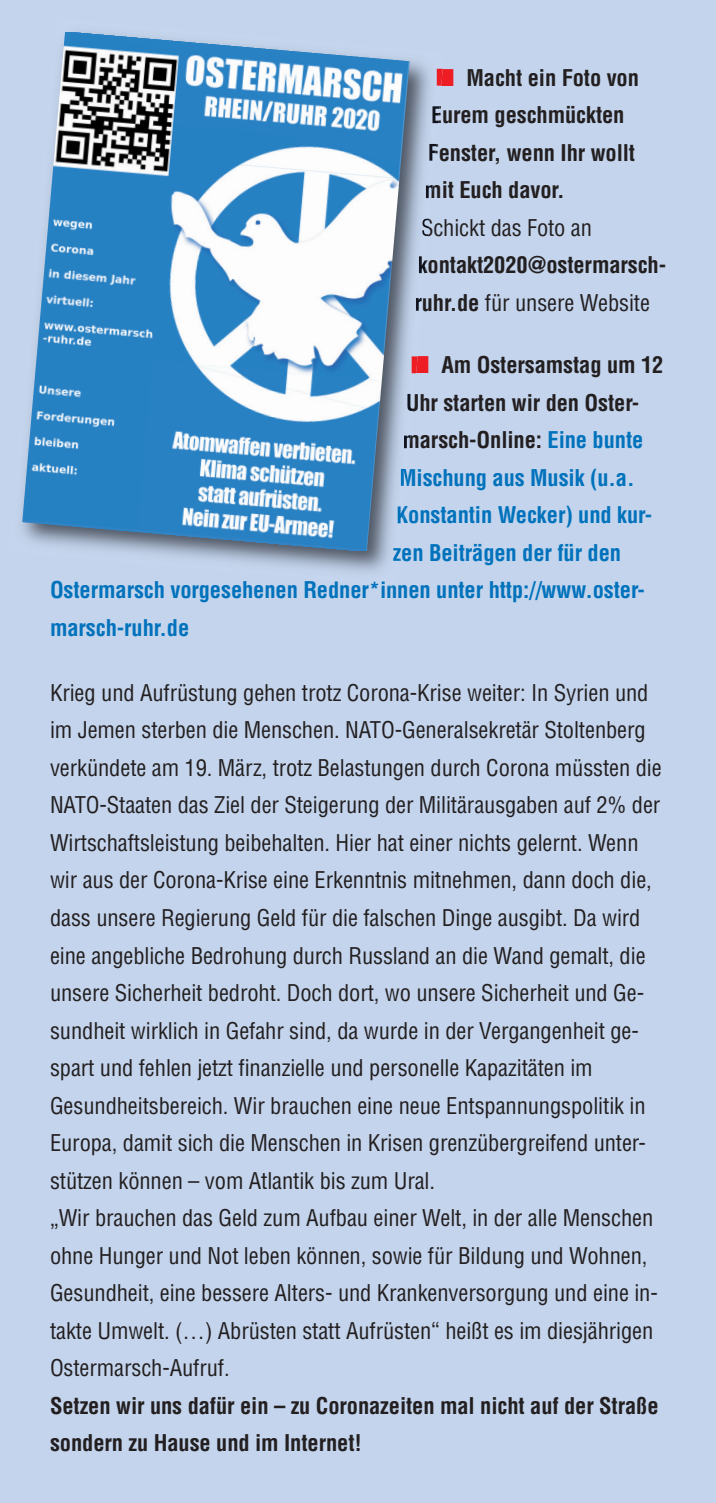
<style>
.page{position:relative;width:716px;height:1503px;background:#fff}
.page>*{position:absolute;margin:0;border:0;box-sizing:border-box;transform-origin:0 0}
.t1{font:condensed 22.5px/37.5px "Helvetica LT";letter-spacing:-.005em;color:#231f20}
.t2{font:700 condensed 22.5px/37.5px "Helvetica LT";letter-spacing:-.005em;color:#231f20}
.t3{font:700 condensed 22.5px "Helvetica LT";letter-spacing:-.005em;color:#0072bc}
.s1{font-family:"The Sans Black Expert";font-weight:400;font-stretch:normal;font-size:25px;color:#ee1d23}
.s2{font-weight:400}
.s3{color:#0072bc}
</style>
<div class="page">
<div style="left:0;top:0;width:716px;height:1502px;background:#c3d4ec"></div>
<img style="left:134px;top:61px;width:309px;height:526px">
<img style="left:437px;top:69px;width:6px;height:17px">
<img style="left:432px;top:106px;width:7px;height:18px">
<img style="left:429px;top:144px;width:7px;height:18px">
<img style="left:426px;top:184px;width:7px;height:15px">
<img style="left:422px;top:218px;width:8px;height:18px">
<img style="left:419px;top:256px;width:7px;height:18px">
<img style="left:416px;top:296px;width:7px;height:15px">
<img style="left:412px;top:356px;width:6px;height:17px">
<img style="left:409px;top:394px;width:5px;height:17px">
<img style="left:409px;top:434px;width:2px;height:15px">
<img style="left:393px;top:551px;width:8px;height:11px">
<img style="left:22px;top:32px;width:387px;height:519px">
<p class="t2" style="left:424px;top:59px;width:216px;text-indent:10px"><span class="s1">ó</span> Macht ein Foto von<br>Eurem geschmückten<br>Fenster, wenn Ihr wollt mit Euch davor.</p>
<p class="t1" style="left:421px;top:209px;width:172px">Schickt das Foto an</p>
<p class="t2" style="left:414px;top:247px;width:253px">kontakt2020@ostermarsch&shy;ruhr.de <span class="s2">für unsere Website</span></p>
<p class="t2" style="left:409px;top:347px;width:256px"><span class="s1">ó</span> Am Ostersamstag um 12</p>
<p class="t2" style="left:406px;top:384px;width:235px">Uhr starten wir den Oster-</p>
<p class="t2" style="left:402px;top:422px;width:242px">marsch-Online: <span class="s3">Eine bunte</span></p>
<p class="t3" style="left:399px;top:465px;width:237px">Mischung aus Musik (u.a.</p>
<p class="t3" style="left:396px;top:502px;width:258px">Konstantin Wecker) und kur-</p>
<p class="t3" style="left:393px;top:540px;width:230px">zen Beiträgen der für den</p>
<p class="t3" style="left:50px;top:577px;width:596px">Ostermarsch vorgesehenen Redner*innen unter http://www.oster-</p>
<p class="t3" style="left:50px;top:615px;width:141px">marsch-ruhr.de</p>
<p class="t1" style="left:50px;top:674px;width:613px">Krieg und Aufrüstung gehen trotz Corona-Krise weiter: In Syrien und im Jemen sterben die Menschen. NATO-Generalsekretär Stoltenberg verkündete am 19. März, trotz Belastungen durch Corona müssten die NATO-Staaten das Ziel der Steigerung der Militärausgaben auf 2% der Wirtschaftsleistung beibehalten. Hier hat einer nichts gelernt. Wenn wir aus der Corona-Krise eine Erkenntnis mitnehmen, dann doch die, dass unsere Regierung Geld für die falschen Dinge ausgibt. Da wird eine angebliche Bedrohung durch Russland an die Wand gemalt, die unsere Sicherheit bedroht. Doch dort, wo unsere Sicherheit und Ge&shy;sundheit wirklich in Gefahr sind, da wurde in der Vergangenheit ge&shy;spart und fehlen jetzt finanzielle und personelle Kapazitäten im Gesundheitsbereich. Wir brauchen eine neue Entspannungspolitik in Europa, damit sich die Menschen in Krisen grenzübergreifend unter&shy;stützen können – vom Atlantik bis zum Ural.<br>„Wir brauchen das Geld zum Aufbau einer Welt, in der alle Menschen ohne Hunger und Not leben können, sowie für Bildung und Wohnen, Gesundheit, eine bessere Alters- und Krankenversorgung und eine in&shy;takte Umwelt. (…) Abrüsten statt Aufrüsten“ heißt es im diesjährigen Ostermarsch-Aufruf.</p>
<p class="t2" style="left:50px;top:1387px;width:610px">Setzen wir uns dafür ein – zu Coronazeiten mal nicht auf der Straße sondern zu Hause und im Internet!</p>
</div>
